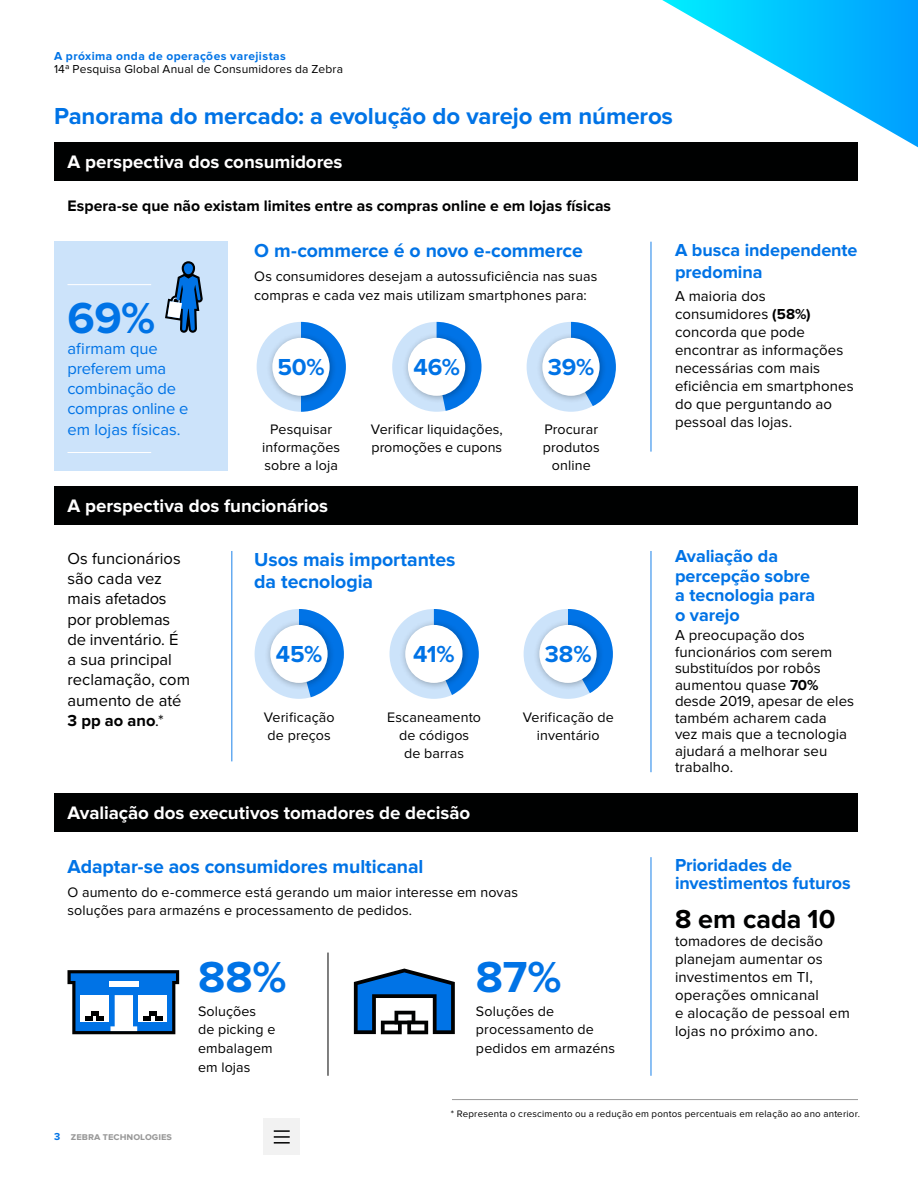
<style>
.page{position:relative;width:918px;height:1188px;background:#fff}
.page>*{position:absolute;margin:0;border:0;box-sizing:border-box;transform-origin:0 0}
.t1{font:700 45px "Proxima Nova";color:#0073e6}
.t2{font:700 27px "Proxima Nova";color:#000101}
.t3{font:700 24px "Proxima Nova";letter-spacing:-.005em;color:#0073e6}
.t4{font:700 19.5px/21.8px "Proxima Nova";letter-spacing:-.005em;color:#0073e6}
.t5{font:700 18.75px "Proxima Nova";letter-spacing:-.005em;color:#fff}
.t6{font:700 18px/19.5px "Proxima Nova";letter-spacing:-.005em;color:#0073e6}
.t7{font:16.5px/20.2px "Proxima Nova";color:#000101}
.t8{font:16.5px/20.2px "Proxima Nova";letter-spacing:-.01em;color:#0073e6}
.t9{font:700 15.75px "Proxima Nova";color:#000101}
.t10{font:15px/18px "Proxima Nova";letter-spacing:.005em;color:#000101}
.t11{font:14.25px/18px "Proxima Nova";letter-spacing:.01em;color:#000101}
.t12{font:12px "Proxima Nova";letter-spacing:.015em;color:#000101}
.t13{font:700 12px "Proxima Nova";letter-spacing:.04em;color:#0073e6}
.t14{font:700 10.5px "Proxima Nova";color:#999}
.t15{font:9.75px "Proxima Nova";letter-spacing:.02em;color:#000101}
.s1{font-weight:700}
.s2{color:#0073e6}
</style>
<div class="page">
<div style="left:264px;top:1119px;width:36px;height:36px;background:#f2f2f2"></div>
<svg style="left:274px;top:1130px;width:16px;height:14px"></svg>
<div style="left:54px;top:242px;width:174px;height:229px;background:#cce3fa"></div>
<div style="left:54px;top:143px;width:803px;height:38px;background:#000101"></div>
<div style="left:54px;top:486px;width:803px;height:39px;background:#000101"></div>
<hr style="left:650px;top:242px;width:2px;height:210px;background:#66abf0">
<hr style="left:650px;top:551px;width:2px;height:221px;background:#66abf0">
<hr style="left:231px;top:551px;width:1px;height:210px;background:#66abf0">
<hr style="left:650px;top:857px;width:2px;height:219px;background:#66abf0">
<hr style="left:328px;top:953px;width:1px;height:123px;background:#000101">
<div style="left:257px;top:322px;width:88px;height:90px;background:#cce3fa;border-radius:50%"></div>
<svg style="left:301px;top:322px;width:45px;height:90px"></svg>
<div style="left:267px;top:332px;width:71px;height:71px;background:#000;opacity:.3"></div>
<div style="left:272px;top:338px;width:58px;height:58px;background:#fff;border-radius:50%"></div>
<div style="left:255px;top:609px;width:88px;height:90px;background:#cce3fa;border-radius:50%"></div>
<svg style="left:299px;top:609px;width:45px;height:88px"></svg>
<div style="left:265px;top:619px;width:71px;height:72px;background:#000;opacity:.3"></div>
<div style="left:270px;top:625px;width:58px;height:58px;background:#fff;border-radius:50%"></div>
<div style="left:392px;top:322px;width:89px;height:90px;background:#cce3fa;border-radius:50%"></div>
<svg style="left:437px;top:322px;width:45px;height:89px"></svg>
<div style="left:402px;top:332px;width:72px;height:71px;background:#000;opacity:.3"></div>
<div style="left:408px;top:338px;width:57px;height:58px;background:#fff;border-radius:50%"></div>
<div style="left:390px;top:609px;width:88px;height:90px;background:#cce3fa;border-radius:50%"></div>
<svg style="left:434px;top:609px;width:45px;height:86px"></svg>
<div style="left:400px;top:619px;width:71px;height:72px;background:#000;opacity:.3"></div>
<div style="left:405px;top:625px;width:58px;height:58px;background:#fff;border-radius:50%"></div>
<div style="left:527px;top:322px;width:88px;height:90px;background:#cce3fa;border-radius:50%"></div>
<svg style="left:571px;top:322px;width:45px;height:84px"></svg>
<div style="left:537px;top:332px;width:71px;height:71px;background:#000;opacity:.3"></div>
<div style="left:542px;top:338px;width:58px;height:58px;background:#fff;border-radius:50%"></div>
<div style="left:524px;top:609px;width:88px;height:90px;background:#cce3fa;border-radius:50%"></div>
<svg style="left:568px;top:609px;width:45px;height:84px"></svg>
<div style="left:534px;top:619px;width:71px;height:72px;background:#000;opacity:.3"></div>
<div style="left:539px;top:625px;width:58px;height:58px;background:#fff;border-radius:50%"></div>
<svg style="left:165px;top:261px;width:38px;height:72px"></svg>
<hr style="left:68px;top:284px;width:83px;height:1px;background:#fff">
<hr style="left:68px;top:452px;width:83px;height:1px;background:#fff">
<div style="left:54px;top:794px;width:803px;height:38px;background:#000101"></div>
<svg style="left:354px;top:969px;width:101px;height:65px"></svg>
<svg style="left:67px;top:970px;width:112px;height:64px"></svg>
<svg style="left:662px;top:0;width:256px;height:147px"></svg>
<hr style="left:452px;top:1099px;width:406px;height:1px;background:#999">
<p class="t13" style="left:54px;top:50px;width:233px">A próxima onda de operações varejistas</p>
<p class="t12" style="left:54px;top:62px;width:291px">14ª Pesquisa Global Anual de Consumidores da Zebra</p>
<h3 class="t3" style="left:54px;top:102px;width:621px">Panorama do mercado: a evolução do varejo em números</h3>
<h3 class="t5" style="left:68px;top:151px;width:277px">A perspectiva dos consumidores</h3>
<p class="t9" style="left:68px;top:197px;width:545px">Espera-se que não existam limites entre as compras online e em lojas físicas</p>
<h3 class="t4" style="left:254px;top:240px;width:330px">O m-commerce é o novo e-commerce</h3>
<p class="t11" style="left:254px;top:267px;width:345px;line-height:18.8px">Os consumidores desejam a autossuficiência nas suas compras e cada vez mais utilizam smartphones para:</p>
<h1 class="t1" style="left:68px;top:292px;width:89px">69%</h1>
<p class="t8" style="left:68px;top:338px;width:123px">afirmam que preferem uma combinação de compras online e em lojas físicas.</p>
<h3 class="t3" style="left:548px;top:353px;width:48px">39%</h3>
<h3 class="t3" style="left:277px;top:353px;width:49px">50%</h3>
<h3 class="t3" style="left:413px;top:353px;width:48px">46%</h3>
<p class="t11" style="left:262px;top:420px;width:79px;text-align:center">Pesquisar informações sobre a loja</p>
<p class="t11" style="left:371px;top:420px;width:134px">Verificar liquidações, promoções e cupons</p>
<p class="t11" style="left:543px;top:420px;width:58px;text-align:center">Procurar produtos online</p>
<h3 class="t5" style="left:68px;top:495px;width:262px">A perspectiva dos funcionários</h3>
<p class="t6" style="left:675px;top:239px;width:184px;line-height:21.8px">A busca independente predomina</p>
<p class="t10" style="left:675px;top:287px;width:180px">A maioria dos consumidores <span class="s1">(58%) </span>concorda que pode encontrar as informações necessárias com mais eficiência em smartphones do que perguntando ao pessoal das lojas.</p>
<p class="t7" style="left:68px;top:549px;width:124px">Os funcionários são cada vez mais afetados por problemas de inventário. É a sua principal reclamação, com aumento de até<br><span class="s1">3 pp ao ano</span>.*</p>
<h3 class="t4" style="left:254px;top:549px;width:203px">Usos mais importantes da tecnologia</h3>
<p class="t6" style="left:675px;top:547px;width:142px">Avaliação da percepção sobre a tecnologia para o varejo</p>
<p class="t10" style="left:675px;top:627px;width:181px;line-height:16.5px">A preocupação dos funcionários com serem substituídos por robôs aumentou quase <span class="s1">70% </span>desde 2019, apesar de eles também acharem cada<br>vez mais que a tecnologia ajudará a melhorar seu trabalho.</p>
<h3 class="t3" style="left:276px;top:640px;width:48px">45%</h3>
<h3 class="t3" style="left:413px;top:640px;width:43px">41%</h3>
<h3 class="t3" style="left:545px;top:640px;width:48px">38%</h3>
<p class="t11" style="left:264px;top:709px;width:72px">Verificação de preços</p>
<p class="t11" style="left:523px;top:709px;width:92px;text-align:center">Verificação de inventário</p>
<p class="t11" style="left:387px;top:709px;width:95px;text-align:center">Escaneamento de códigos<br>de barras</p>
<h3 class="t5" style="left:68px;top:802px;width:404px">Avaliação dos executivos tomadores de decisão</h3>
<h3 class="t4" style="left:68px;top:856px;width:358px">Adaptar-se aos consumidores multicanal</h3>
<p class="t11" style="left:68px;top:883px;width:452px;line-height:18.8px">O aumento do e-commerce está gerando um maior interesse em novas soluções para armazéns e processamento de pedidos.</p>
<h1 class="t1" style="left:198px;top:951px;width:90px">88%</h1>
<p class="t11" style="left:198px;top:1002px;width:79px;line-height:18.8px">Soluções de picking e embalagem em lojas</p>
<h1 class="t1" style="left:476px;top:951px;width:87px">87%</h1>
<p class="t11" style="left:476px;top:1002px;width:141px;line-height:18.8px">Soluções de processamento de pedidos em armazéns</p>
<p class="t6" style="left:675px;top:857px;width:177px;line-height:18px">Prioridades de investimentos futuros</p>
<h2 class="t2" style="left:675px;top:904px;width:162px">8 em cada 10</h2>
<p class="t10" style="left:675px;top:932px;width:176px">tomadores de decisão planejam aumentar os investimentos em TI, operações omnicanal<br>e alocação de pessoal em lojas no próximo ano.</p>
<p class="t14" style="left:54px;top:1130px;width:119px"><span class="s2">3</span> zebra technologies</p>
<p class="t15" style="left:451px;top:1108px;width:411px">* Representa o crescimento ou a redução em pontos percentuais em relação ao ano anterior.</p>
</div>
